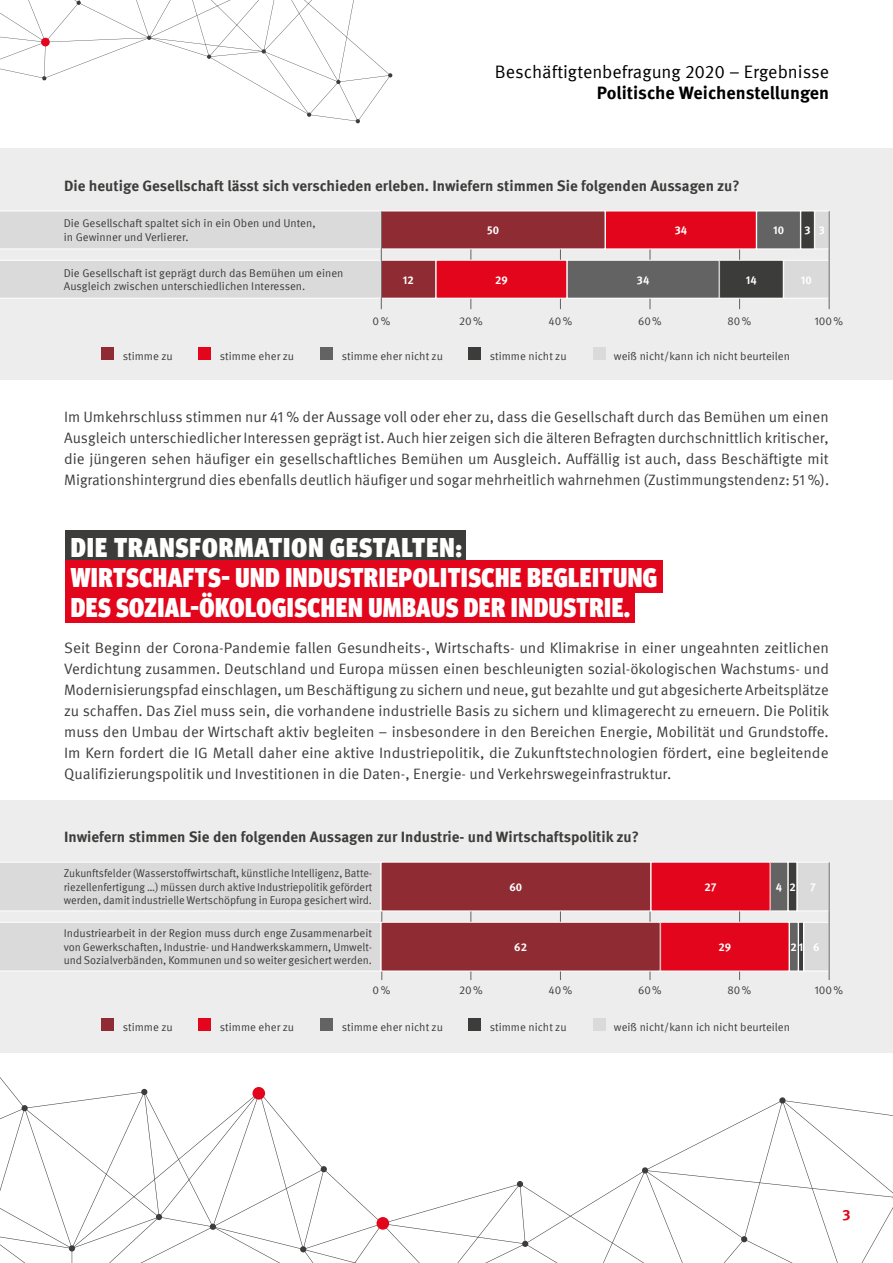
<style>
.page{position:relative;width:893px;height:1263px;background:#fff}
.page>*{position:absolute;margin:0;border:0;box-sizing:border-box;transform-origin:0 0}
.t1{font:900 condensed 27px/30px "Meta Head IGM";letter-spacing:.02em;color:#fff}
.t2{font:18px "Meta IGM";color:#000}
.t3{font:700 18px "Meta IGM";color:#000}
.t4{font:15px/21px "Meta IGM";color:#3c3c3b;text-align:justify}
.t5{font:700 15px "Meta IGM";color:#3c3c3b}
.t6{font:700 15px "Meta IGM";color:#e3051b}
.t7{font:11.25px/13.5px "Meta IGM";color:#3c3c3b}
.t8{font:11.25px/13.5px "Meta IGM";color:#3c3c3b;text-align:justify;scale:.95 1}
.t9{font:700 11.25px "Meta IGM";color:#fff}
</style>
<div class="page">
<svg style="left:0;top:0;width:392px;height:123px"></svg>
<svg style="left:0;top:1077px;width:893px;height:186px"></svg>
<div style="left:252px;top:1087px;width:13px;height:12px;background:#e3051b;border-radius:50%"></div>
<div style="left:0;top:149px;width:893px;height:231px;background:#ededed"></div>
<div style="left:0;top:800px;width:893px;height:252px;background:#ededed"></div>
<hr style="left:471px;top:211px;width:1px;height:98px;background:#646363">
<hr style="left:471px;top:865px;width:1px;height:115px;background:#646363">
<hr style="left:382px;top:865px;width:1px;height:115px;background:#646363">
<hr style="left:560px;top:211px;width:1px;height:98px;background:#646363">
<hr style="left:560px;top:865px;width:1px;height:115px;background:#646363">
<hr style="left:650px;top:211px;width:1px;height:98px;background:#646363">
<hr style="left:650px;top:865px;width:1px;height:115px;background:#646363">
<hr style="left:739px;top:211px;width:1px;height:98px;background:#646363">
<hr style="left:739px;top:865px;width:1px;height:115px;background:#646363">
<div style="left:0;top:212px;width:381px;height:37px;background:#dadada"></div>
<div style="left:0;top:862px;width:381px;height:49px;background:#dadada"></div>
<div style="left:0;top:922px;width:381px;height:49px;background:#dadada"></div>
<svg style="left:0;top:260px;width:381px;height:39px;background:#dbdbdb"></svg>
<div style="left:801px;top:211px;width:13px;height:38px;background:#3c3c3b"></div>
<div style="left:788px;top:862px;width:9px;height:49px;background:#3c3c3b"></div>
<div style="left:788px;top:862px;width:9px;height:49px;border:1px solid #fff"></div>
<div style="left:719px;top:260px;width:64px;height:38px;background:#3c3c3b"></div>
<div style="left:719px;top:260px;width:64px;height:38px;border:1px solid #fff"></div>
<div style="left:798px;top:922px;width:5px;height:49px;background:#3c3c3b"></div>
<div style="left:798px;top:922px;width:6px;height:49px;border:1px solid #fff"></div>
<div style="left:815px;top:211px;width:14px;height:38px;background:#dadada"></div>
<div style="left:814px;top:211px;width:15px;height:38px;border:1px solid #fff"></div>
<div style="left:797px;top:862px;width:32px;height:49px;background:#dadada"></div>
<div style="left:797px;top:862px;width:32px;height:49px;border:1px solid #fff"></div>
<div style="left:784px;top:260px;width:45px;height:38px;background:#dadada"></div>
<div style="left:783px;top:260px;width:46px;height:38px;border:1px solid #fff"></div>
<div style="left:804px;top:922px;width:25px;height:49px;background:#dadada"></div>
<div style="left:804px;top:922px;width:25px;height:49px;border:1px solid #fff"></div>
<div style="left:757px;top:211px;width:43px;height:38px;background:#646363"></div>
<div style="left:756px;top:211px;width:45px;height:38px;border:1px solid #fff"></div>
<div style="left:770px;top:862px;width:18px;height:49px;background:#646363"></div>
<div style="left:770px;top:862px;width:18px;height:49px;border:1px solid #fff"></div>
<div style="left:567px;top:260px;width:152px;height:38px;background:#646363"></div>
<div style="left:567px;top:260px;width:152px;height:38px;border:1px solid #fff"></div>
<div style="left:789px;top:922px;width:9px;height:49px;background:#646363"></div>
<div style="left:789px;top:922px;width:9px;height:49px;border:1px solid #fff"></div>
<div style="left:605px;top:211px;width:151px;height:38px;background:#e3051b"></div>
<div style="left:651px;top:862px;width:119px;height:49px;background:#e3051b"></div>
<div style="left:436px;top:260px;width:131px;height:38px;background:#e3051b"></div>
<div style="left:436px;top:260px;width:131px;height:38px;border:1px solid #fff"></div>
<div style="left:661px;top:922px;width:128px;height:49px;background:#e3051b"></div>
<div style="left:660px;top:922px;width:129px;height:49px;border:1px solid #fff"></div>
<div style="left:381px;top:211px;width:224px;height:38px;background:#8f2c33"></div>
<div style="left:381px;top:862px;width:270px;height:49px;background:#8f2c33"></div>
<div style="left:381px;top:260px;width:55px;height:38px;background:#8f2c33"></div>
<div style="left:381px;top:260px;width:55px;height:38px;border:1px solid #fff"></div>
<div style="left:381px;top:922px;width:279px;height:49px;background:#8f2c33"></div>
<div style="left:381px;top:922px;width:279px;height:49px;border:1px solid #fff"></div>
<hr style="left:829px;top:211px;width:1px;height:98px;background:#646363">
<hr style="left:829px;top:862px;width:1px;height:118px;background:#646363">
<hr style="left:381px;top:211px;width:1px;height:98px;background:#646363">
<div style="left:102px;top:347px;width:12px;height:13px;background:#8f2c33"></div>
<div style="left:199px;top:347px;width:12px;height:13px;background:#e3051b"></div>
<div style="left:320px;top:347px;width:13px;height:13px;background:#646363"></div>
<div style="left:468px;top:347px;width:13px;height:13px;background:#3c3c3b"></div>
<div style="left:593px;top:347px;width:12px;height:13px;background:#dadada"></div>
<div style="left:102px;top:1018px;width:12px;height:13px;background:#8f2c33"></div>
<div style="left:199px;top:1018px;width:12px;height:13px;background:#e3051b"></div>
<div style="left:320px;top:1018px;width:13px;height:13px;background:#646363"></div>
<div style="left:468px;top:1018px;width:13px;height:13px;background:#3c3c3b"></div>
<div style="left:593px;top:1018px;width:12px;height:13px;background:#dadada"></div>
<div style="left:65px;top:530px;width:401px;height:32px;background:#3c3c3b"></div>
<div style="left:65px;top:560px;width:597px;height:32px;background:#e3051b"></div>
<div style="left:65px;top:590px;width:570px;height:32px;background:#e3051b"></div>
<p class="t2" style="left:495px;top:58px;width:336px">Beschäftigtenbefragung 2020 – Ergebnisse</p>
<p class="t3" style="left:597px;top:78px;width:234px">Politische Weichenstellungen</p>
<p class="t5" style="left:64px;top:174px;width:677px">Die heutige Gesellschaft lässt sich verschieden erleben. Inwiefern stimmen Sie folgenden Aussagen zu?</p>
<p class="t7" style="left:64px;top:216px;width:253px">Die Gesellschaft spaltet sich in ein Oben und Unten, in Gewinner und Verlierer.</p>
<p class="t9" style="left:487px;top:222px;width:13px">50</p>
<p class="t9" style="left:675px;top:222px;width:14px">34</p>
<p class="t9" style="left:773px;top:222px;width:13px">10</p>
<p class="t9" style="left:804px;top:222px;width:8px">3</p>
<p class="t9" style="left:819px;top:222px;width:8px">3</p>
<p class="t7" style="left:64px;top:265px;width:281px">Die Gesellschaft ist geprägt durch das Bemühen um einen<br>Ausgleich zwischen unterschiedlichen Interessen.</p>
<p class="t9" style="left:403px;top:271px;width:13px">12</p>
<p class="t9" style="left:495px;top:271px;width:14px">29</p>
<p class="t9" style="left:637px;top:271px;width:14px">34</p>
<p class="t9" style="left:746px;top:271px;width:13px">14</p>
<p class="t9" style="left:801px;top:271px;width:13px">10</p>
<p class="t7" style="left:373px;top:314px;width:19px">0%</p>
<p class="t7" style="left:459px;top:314px;width:25px">20%</p>
<p class="t7" style="left:549px;top:314px;width:25px">40%</p>
<p class="t7" style="left:638px;top:314px;width:25px">60%</p>
<p class="t7" style="left:728px;top:314px;width:25px">80%</p>
<p class="t7" style="left:814px;top:314px;width:30px">100%</p>
<p class="t7" style="left:123px;top:349px;width:51px">stimme zu</p>
<p class="t7" style="left:220px;top:349px;width:76px">stimme eher zu</p>
<p class="t7" style="left:342px;top:349px;width:103px">stimme eher nicht zu</p>
<p class="t7" style="left:490px;top:349px;width:78px">stimme nicht zu</p>
<p class="t7" style="left:614px;top:349px;width:178px">weiß nicht/kann ich nicht beurteilen</p>
<p class="t4" style="left:64px;top:405px;width:767px">Im Umkehrschluss stimmen nur 41 % der Aussage voll oder eher zu, dass die Gesellschaft durch das Bemühen um einen Ausgleich unterschiedlicher Interessen geprägt ist. Auch hier zeigen sich die älteren Befragten durchschnittlich kritischer, die jüngeren sehen häufiger ein gesellschaftliches Bemühen um Ausgleich. Auffällig ist auch, dass Beschäftigte mit Migrationshintergrund dies ebenfalls deutlich häufiger und sogar mehrheitlich wahrnehmen (Zustimmungstendenz: 51 %).</p>
<h1 class="t1" style="left:71px;top:531px;width:588px">DIE TRANSFORMATION GESTALTEN:<br>WIRTSCHAFTS- UND INDUSTRIEPOLITISCHE BEGLEITUNG<br>DES SOZIAL-ÖKOLOGISCHEN UMBAUS DER INDUSTRIE.</h1>
<p class="t4" style="left:64px;top:636px;width:767px">Seit Beginn der Corona-Pandemie fallen Gesundheits-, Wirtschafts- und Klimakrise in einer ungeahnten zeitlichen Verdichtung zusammen. Deutschland und Europa müssen einen beschleunigten sozial-ökologischen Wachstums- und Modernisierungspfad einschlagen, um Beschäftigung zu sichern und neue, gut bezahlte und gut abgesicherte Arbeitsplätze zu schaffen. Das Ziel muss sein, die vorhandene industrielle Basis zu sichern und klimagerecht zu erneuern. Die Politik muss den Umbau der Wirtschaft aktiv begleiten – insbesondere in den Bereichen Energie, Mobilität und Grundstoffe.<br>Im Kern fordert die IG Metall daher eine aktive Industriepolitik, die Zukunftstechnologien fördert, eine begleitende Qualifizierungspolitik und Investitionen in die Daten-, Energie- und Verkehrswegeinfrastruktur.</p>
<p class="t5" style="left:64px;top:825px;width:576px">Inwiefern stimmen Sie den folgenden Aussagen zur Industrie- und Wirtschaftspolitik zu?</p>
<p class="t8" style="left:64px;top:866px;width:326px">Zukunftsfelder (Wasserstoffwirtschaft, künstliche Intelligenz, Batte&shy;riezellenfertigung …) müssen durch aktive Industriepolitik gefördert werden, damit industrielle Wertschöpfung in Europa gesichert wird.</p>
<p class="t7" style="left:64px;top:926px;width:310px;text-align:justify">Industriearbeit in der Region muss durch enge Zusammenarbeit von Gewerkschaften, Industrie- und Handwerkskammern, Umwelt&shy;und Sozialverbänden, Kommunen und so weiter gesichert werden.</p>
<p class="t9" style="left:509px;top:878px;width:14px">60</p>
<p class="t9" style="left:514px;top:938px;width:14px">62</p>
<p class="t9" style="left:704px;top:878px;width:14px">27</p>
<p class="t9" style="left:718px;top:938px;width:14px">29</p>
<p class="t9" style="left:789px;top:878px;width:8px">2</p>
<p class="t9" style="left:776px;top:878px;width:8px">4</p>
<p class="t9" style="left:810px;top:878px;width:7px">7</p>
<p class="t9" style="left:791px;top:938px;width:14px">21</p>
<p class="t9" style="left:813px;top:938px;width:8px">6</p>
<p class="t7" style="left:373px;top:983px;width:19px">0%</p>
<p class="t7" style="left:459px;top:983px;width:25px">20%</p>
<p class="t7" style="left:549px;top:983px;width:25px">40%</p>
<p class="t7" style="left:638px;top:983px;width:25px">60%</p>
<p class="t7" style="left:728px;top:983px;width:25px">80%</p>
<p class="t7" style="left:814px;top:983px;width:30px">100%</p>
<p class="t7" style="left:123px;top:1020px;width:51px">stimme zu</p>
<p class="t7" style="left:220px;top:1020px;width:76px">stimme eher zu</p>
<p class="t7" style="left:342px;top:1020px;width:103px">stimme eher nicht zu</p>
<p class="t7" style="left:490px;top:1020px;width:78px">stimme nicht zu</p>
<p class="t7" style="left:614px;top:1020px;width:178px">weiß nicht/kann ich nicht beurteilen</p>
<p class="t6" style="left:842px;top:1203px;width:10px">3</p>
</div>
